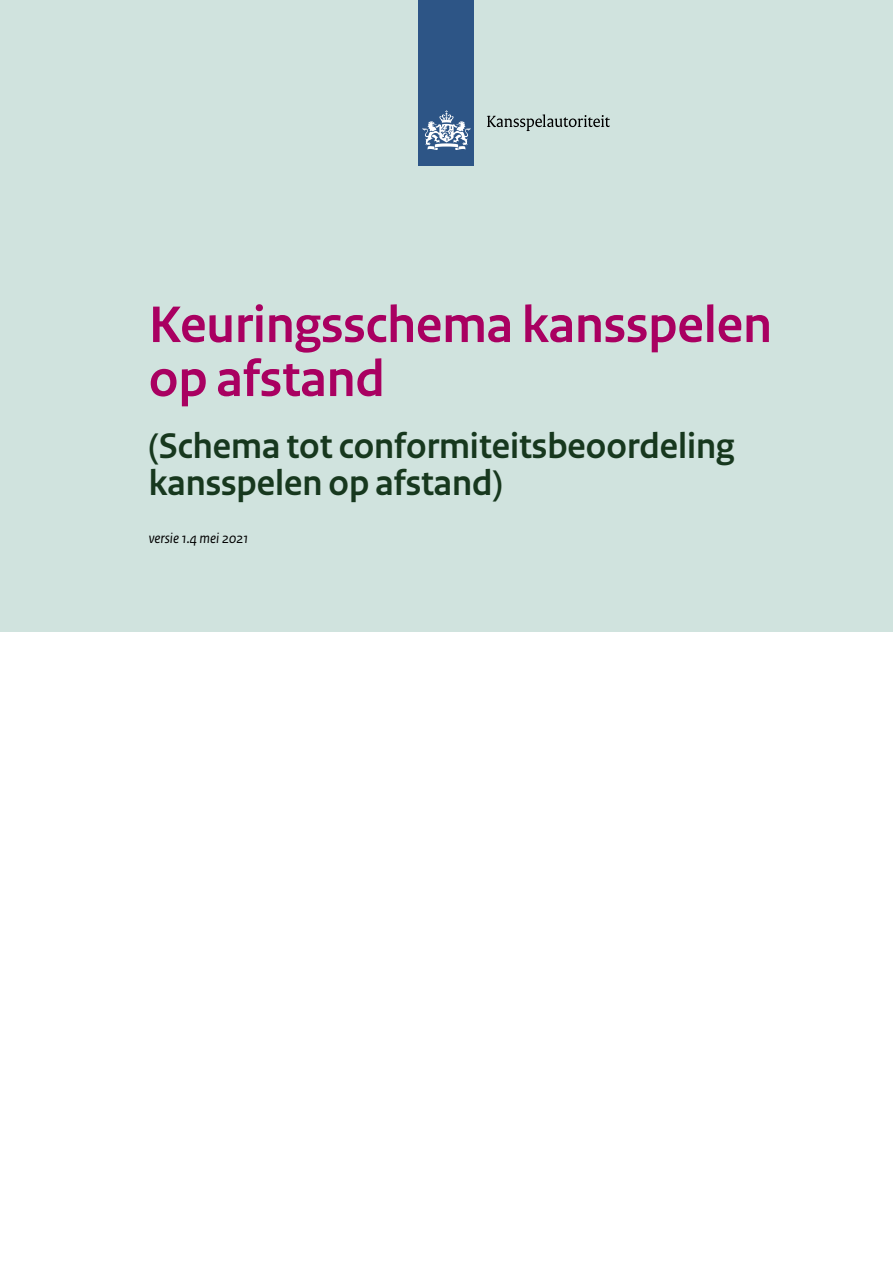
<style>
.page{position:relative;width:893px;height:1263px;background:#fff}
.page>*{position:absolute;margin:0;border:0;box-sizing:border-box;transform-origin:0 0}
._4_Kop_1{font:700 54px/54px "Rijksoverheid Sans Heading";color:#a90061}
.t1{font:700 37.5px/37.5px "Rijksoverheid Sans Heading";color:#17381e}
._0_Platte_tekst{font:italic 15px "Rijksoverheid Sans Text";color:#000}
</style>
<div class="page">
<div style="left:0;top:0;width:893px;height:631px;background:#d0e3de"></div>
<div style="left:419px;top:0;width:55px;height:166px;background:#2d5586"></div>
<svg style="left:423px;top:110px;width:47px;height:40px"></svg>
<svg style="left:487px;top:114px;width:123px;height:17px"></svg>
<h1 class="_4_Kop_1" style="left:149px;top:299px;width:625px">Keuringsschema kansspelen op afstand</h1>
<p class="t1" style="left:149px;top:427px;width:587px">(Schema tot conformiteitsbeoordeling kansspelen op afstand)</p>
<p class="_0_Platte_tekst" style="left:149px;top:530px;width:101px">versie 1.4 mei 2021</p>
</div>
